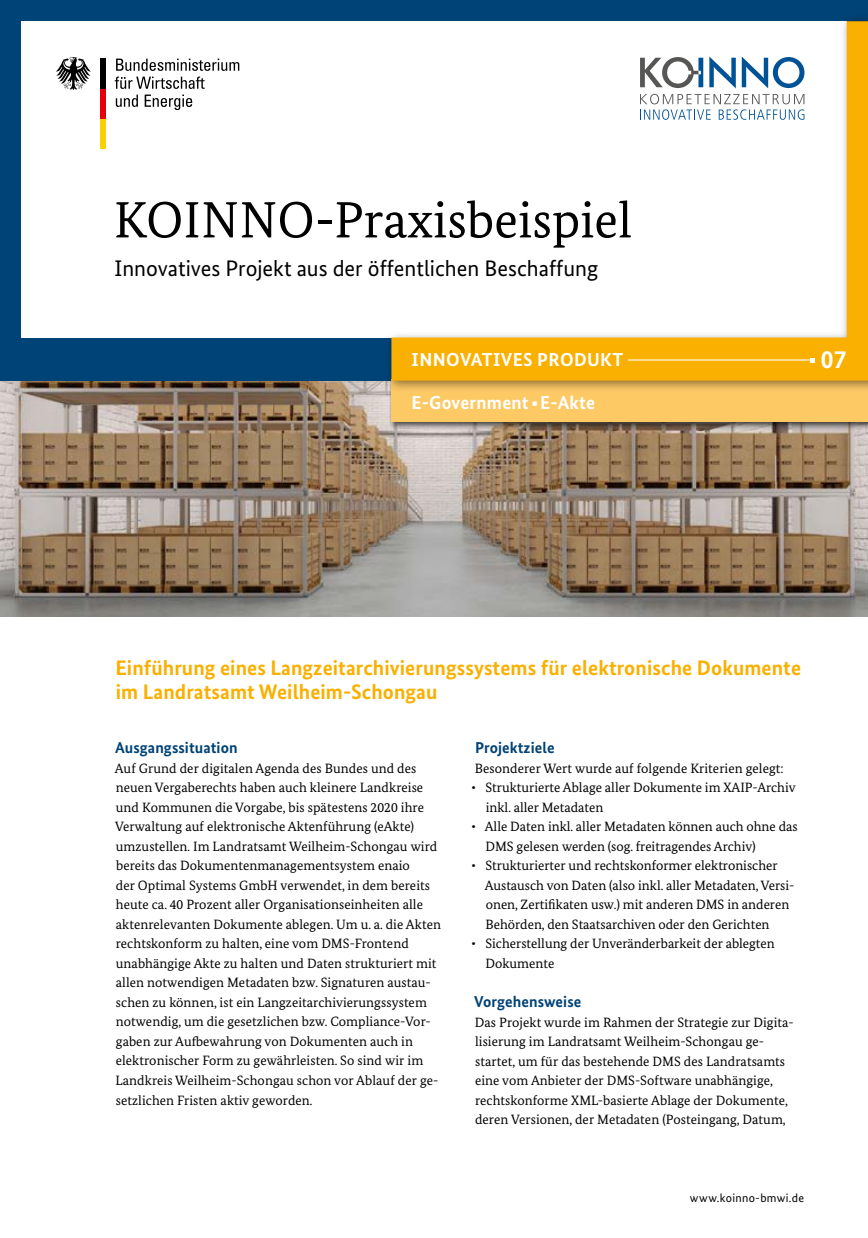
<style>
.page{position:relative;width:868px;height:1238px;background:#fff}
.page>*{position:absolute;margin:0;border:0;box-sizing:border-box;transform-origin:0 0}
.t1{font:51px "Bundes Serif";color:#000}
.t2{font:700 25.5px "Bundes Sans";color:#fff}
.t3{font:22.5px "Bundes Sans";color:#000}
.t4{font:700 21px/24px "Bundes Sans";letter-spacing:.005em;color:#f9b000}
.t5{font:700 18.75px "Bundes Sans";letter-spacing:.02em;color:#fff}
.t6{font:700 15.75px "Bundes Sans";letter-spacing:.005em;color:#004376}
.t7{font:13.5px/19.5px "Bundes Serif";letter-spacing:.005em;color:#000}
.t8{font:12px "Bundes Sans";letter-spacing:.025em;color:#000}
</style>
<div class="page">
<img style="left:0;top:380px;width:867px;height:237px">
<div style="left:0;top:0;width:867px;height:380px;background:#004376"></div>
<div style="left:21px;top:21px;width:825px;height:316px;background:#fff"></div>
<div style="left:100px;top:119px;width:5px;height:30px;background:#f8d200"></div>
<div style="left:100px;top:89px;width:5px;height:30px;background:#e3000b"></div>
<div style="left:100px;top:59px;width:5px;height:30px;background:#000"></div>
<svg style="left:56px;top:57px;width:35px;height:33px"></svg>
<svg style="left:116px;top:59px;width:123px;height:12px"></svg>
<svg style="left:115px;top:77px;width:90px;height:12px"></svg>
<svg style="left:116px;top:95px;width:22px;height:12px"></svg>
<svg style="left:145px;top:95px;width:47px;height:15px"></svg>
<div style="left:388px;top:376px;width:479px;height:55px;background:#000;opacity:.75"></div>
<div style="left:391px;top:379px;width:476px;height:43px;background:#fdc964"></div>
<div style="left:384px;top:14px;width:483px;height:378px;background:#000;opacity:.46"></div>
<svg style="left:391px;top:21px;width:476px;height:359px"></svg>
<hr style="left:628px;top:359px;width:184px;height:1px;background:#fff">
<svg style="left:809px;top:358px;width:5px;height:4px"></svg>
<h1 class="t1" style="left:114px;top:189px;width:520px">Koinno-Praxisbeispiel</h1>
<h3 class="t3" style="left:115px;top:254px;width:485px">Innovatives Projekt aus der öffentlichen Beschaffung</h3>
<h3 class="t5" style="left:411px;top:348px;width:213px">innovatives Produkt</h3>
<h2 class="t2" style="left:820px;top:343px;width:27px">07</h2>
<h3 class="t5" style="left:411px;top:391px;width:185px">E-Government ▪E-Akte</h3>
<h3 class="t4" style="left:115px;top:656px;width:687px">Einführung eines Langzeitarchivierungssystems für elektronische Dokumente im Landratsamt Weilheim-Schongau</h3>
<p class="t6" style="left:115px;top:738px;width:124px">Ausgangssituation</p>
<p class="t7" style="left:115px;top:758px;width:327px">Auf Grund der digitalen Agenda des Bundes und des neuen Vergaberechts haben auch kleinere Landkreise und Kommunen die Vorgabe, bis spätestens 2020 ihre Verwaltung auf elektronische Aktenführung (eAkte) umzustellen. Im Landratsamt Weilheim-Schongau wird bereits das Dokumentenmanagementsystem enaio<br>der Optimal Systems GmbH verwendet, in dem bereits heute ca. 40 Prozent aller Organisationseinheiten alle aktenrelevanten Dokumente ablegen. Um u. a. die Akten rechtskonform zu halten, eine vom DMS-Frontend unabhängige Akte zu halten und Daten strukturiert mit allen notwendigen Metadaten bzw. Signaturen austau&shy;schen zu können, ist ein Langzeitarchivierungssystem notwendig, um die gesetzlichen bzw. Compliance-Vor&shy;gaben zur Aufbewahrung von Dokumenten auch in elektronischer Form zu gewährleisten. So sind wir im Landkreis Weilheim-Schongau schon vor Ablauf der ge&shy;setzlichen Fristen aktiv geworden.</p>
<p class="t6" style="left:475px;top:738px;width:81px">Projektziele</p>
<p class="t7" style="left:475px;top:758px;width:310px">Besonderer Wert wurde auf folgende Kriterien gelegt:</p>
<p class="t7" style="left:485px;top:777px;width:311px;text-indent:-14px">• Strukturierte Ablage aller Dokumente im XAIP-Archiv inkl. aller Metadaten</p>
<p class="t7" style="left:485px;top:816px;width:314px;text-indent:-14px">• Alle Daten inkl. aller Metadaten können auch ohne das<br>DMS gelesen werden (sog. freitragendes Archiv)</p>
<p class="t7" style="left:484px;top:855px;width:311px;text-indent:-13px">• Strukturierter und rechtskonformer elektronischer Austausch von Daten (also inkl. aller Metadaten, Versi&shy;onen, Zertifikaten usw.) mit anderen DMS in anderen Behörden, den Staatsarchiven oder den Gerichten</p>
<p class="t7" style="left:485px;top:933px;width:291px;text-indent:-14px">• Sicherstellung der Unveränderbarkeit der ablegten<br>Dokumente</p>
<p class="t6" style="left:474px;top:991px;width:109px">Vorgehensweise</p>
<p class="t7" style="left:475px;top:1011px;width:320px">Das Projekt wurde im Rahmen der Strategie zur Digita&shy;lisierung im Landratsamt Weilheim-Schongau ge&shy;startet, um für das bestehende DMS des Landratsamts eine vom Anbieter der DMS-Software unabhängige, rechtskonforme XML-basierte Ablage der Dokumente, deren Versionen, der Metadaten (Posteingang, Datum,</p>
<p class="t8" style="left:689px;top:1190px;width:116px">www.koinno-bmwi.de</p>
</div>
